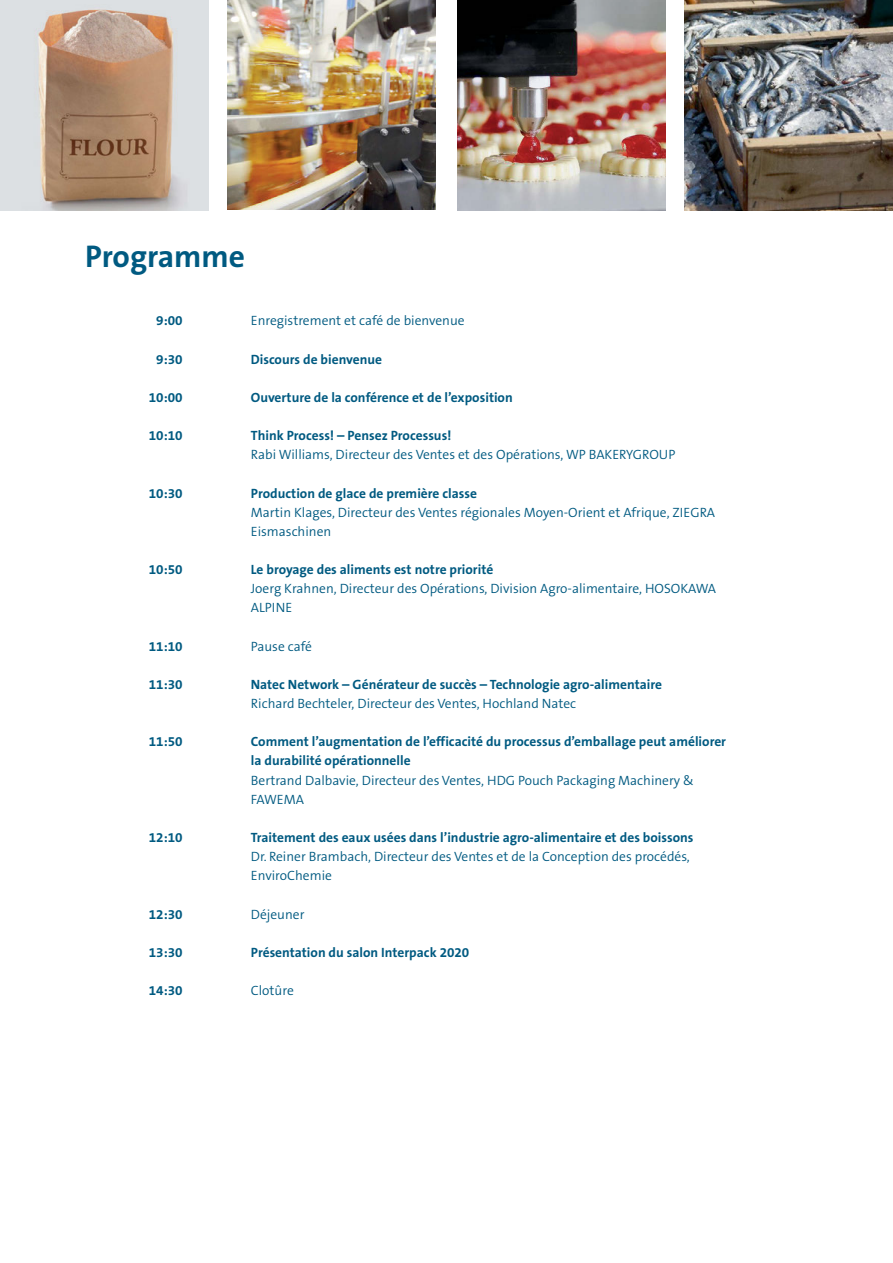
<style>
.page{position:relative;width:893px;height:1263px;background:#fff}
.page>*{position:absolute;margin:0;border:0;box-sizing:border-box;transform-origin:0 0}
.t1{font:700 31.5px "The Sans B7";color:#005a81}
.t2{font:700 13.5px/19.2px "The Sans B7";color:#005a81}
.t3{font:300 13.5px/19.2px "The Sans B4";color:#005a81}
</style>
<div class="page">
<img style="left:0;top:0;width:208px;height:210px">
<img style="left:228px;top:0;width:208px;height:210px">
<img style="left:457px;top:0;width:209px;height:210px">
<img style="left:685px;top:0;width:208px;height:210px">
<h1 class="t1" style="left:85px;top:240px;width:162px">Programme</h1>
<p class="t2" style="left:156px;top:312px;width:28px">9:00</p>
<p class="t3" style="left:251px;top:312px;width:215px">Enregistrement et café de bienvenue</p>
<p class="t2" style="left:156px;top:350px;width:28px">9:30</p>
<p class="t2" style="left:251px;top:350px;width:133px">Discours de bienvenue</p>
<p class="t2" style="left:149px;top:388px;width:35px">10:00</p>
<p class="t2" style="left:251px;top:388px;width:263px">Ouverture de la conférence et de l’exposition</p>
<p class="t2" style="left:149px;top:426px;width:35px">10:10</p>
<p class="t2" style="left:251px;top:426px;width:202px">Think Process! – Pensez Processus!</p>
<p class="t3" style="left:251px;top:446px;width:426px">Rabi Williams, Directeur des Ventes et des Opérations, WP BAKERYGROUP</p>
<p class="t2" style="left:149px;top:484px;width:35px">10:30</p>
<p class="t2" style="left:251px;top:484px;width:228px">Production de glace de première classe</p>
<p class="t3" style="left:251px;top:503px;width:466px">Martin Klages, Directeur des Ventes régionales Moyen-Orient et Afrique, ZIEGRA<br>Eismaschinen</p>
<p class="t2" style="left:149px;top:560px;width:35px">10:50</p>
<p class="t2" style="left:251px;top:560px;width:244px">Le broyage des aliments est notre priorité</p>
<p class="t3" style="left:251px;top:580px;width:467px">Joerg Krahnen, Directeur des Opérations, Division Agro-alimentaire, HOSOKAWA<br>ALPINE</p>
<p class="t2" style="left:149px;top:637px;width:35px">11:10</p>
<p class="t3" style="left:251px;top:637px;width:63px">Pause café</p>
<p class="t2" style="left:149px;top:675px;width:35px">11:30</p>
<p class="t2" style="left:251px;top:675px;width:413px">Natec Network – Générateur de succès – Technologie agro-alimentaire</p>
<p class="t3" style="left:251px;top:694px;width:327px">Richard Bechteler, Directeur des Ventes, Hochland Natec</p>
<p class="t2" style="left:149px;top:732px;width:35px">11:50</p>
<p class="t2" style="left:251px;top:732px;width:477px">Comment l’augmentation de l’efficacité du processus d’emballage peut améliorer la durabilité opérationnelle</p>
<p class="t3" style="left:251px;top:771px;width:445px">Bertrand Dalbavie, Directeur des Ventes, HDG Pouch Packaging Machinery &amp;<br>FAWEMA</p>
<p class="t2" style="left:149px;top:828px;width:35px">12:10</p>
<p class="t2" style="left:251px;top:828px;width:444px">Traitement des eaux usées dans l’industrie agro-alimentaire et des boissons</p>
<p class="t3" style="left:251px;top:847px;width:440px">Dr. Reiner Brambach, Directeur des Ventes et de la Conception des procédés,<br>EnviroChemie</p>
<p class="t2" style="left:149px;top:905px;width:35px">12:30</p>
<p class="t3" style="left:251px;top:905px;width:55px">Déjeuner</p>
<p class="t2" style="left:149px;top:943px;width:35px">13:30</p>
<p class="t2" style="left:251px;top:943px;width:220px">Présentation du salon Interpack 2020</p>
<p class="t2" style="left:149px;top:981px;width:35px">14:30</p>
<p class="t3" style="left:251px;top:981px;width:44px">Clotûre</p>
</div>
